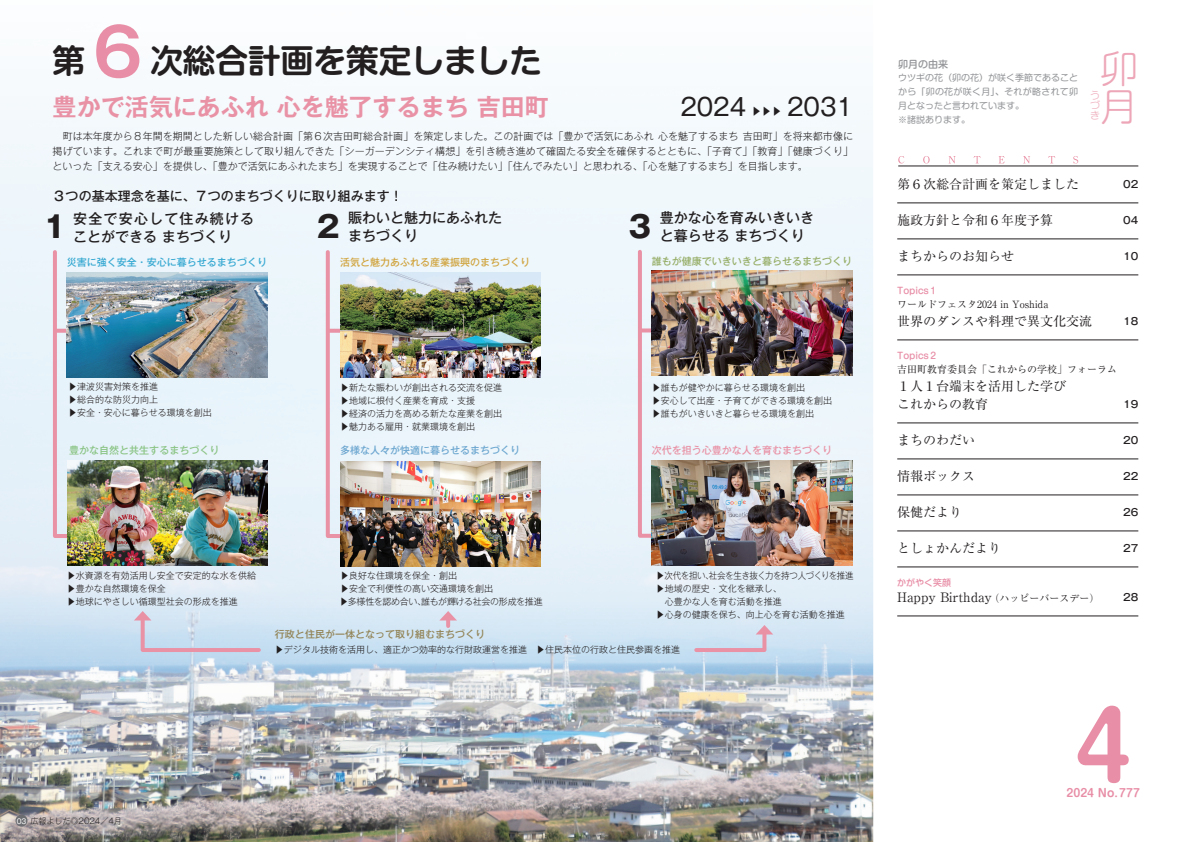
<style>
.page{position:relative;width:1191px;height:842px;background:#fff}
.page>*{position:absolute;margin:0;border:0;box-sizing:border-box;transform-origin:0 0}
.基本-本文_フリー{font:700 91px "Shin M Go Pr 6 De";color:#e88ea7}
.基本-本文{font:700 65px "Gothic MB101 Pro De";color:#e88ea7}
.和風月名{font:300 38px "Shin M Go Pro";color:#eda6b7}
.基本-本文-2{font:700 32.6px "Shin M Go Pr 6 De";color:#231f20}
.t1{font:700 30px "Gothic MB101 Pro";color:#231f20}
.基本-本文-3{font:700 24px "Gothic MB101 Pro De";color:#e992a6}
.t2{font:24px "Gothic MB101 Pro";color:#231f20}
.t3{font:500 14px "Gothic MB101 Pro";color:#231f20}
.t4{font:500 14px "Gothic MB101 Pro";letter-spacing:.085em;color:#231f20}
.目次{font:13px "Ryumin Pr 6";color:#231f20}
.t5{font:500 13px "Gothic MB101 Pro";color:#231f20}
.基本-本文_フリー-2{font:700 11px "Shin M Go Pr 6 De";color:#e88ea7}
.t6{font:300 10px/15px "Gothic MB101 Pr 6";color:#231f20;text-align:justify}
.目次-1行目小文字{font:10px "Ryumin Pr 6";color:#231f20}
.t7{font:500 10px "Gothic MB101 Pro";color:#928457}
.t8{font:500 10px "Gothic MB101 Pro";color:#37a9d2}
.t9{font:500 10px "Gothic MB101 Pro";color:#97ae68}
.目次-2{font:500 10px "Gothic MB101 Pr 6";color:#231f20}
.t10{font:500 10px "Gothic MB101 Pro";color:#d1a541}
.t11{font:500 10px "Gothic MB101 Pro";color:#6da7d0}
.t12{font:500 10px "Gothic MB101 Pro";color:#e992a6}
.t13{font:500 10px "Gothic MB101 Pro";color:#8bc485}
.目次-3{font:10px "Ryumin Pr 6";color:#231f20}
.由来{font:500 10px "Shin M Go Pro";color:#939598}
.和風月名-2{font:300 10px/10px "Shin M Go Pr 6";color:#eda6b7;text-align:justify}
.t14{font:10px "Gothic MB101 Pro";color:#231f20}
.t15{font:300 9px "Gothic MB101 Pro";color:#231f20}
.由来-2{font:9px/14px "Shin M Go Pro";color:#939598;text-align:justify}
.t16{font:300 9px "Gothic MB101 Pro";letter-spacing:-.04em;color:#231f20}
.目次-色文字{font:500 9px "Shin M Go Pro";color:#e88ea7}
.t17{font:300 9px "Gothic MB101 Pro";color:#231f20;scale:.94 1}
.t18{font:300 8px "Gothic MB101 Pr 6";color:#231f20}
.t19{font:7px "Gothic MB101 Pr 6";color:#fff}
.s1{font-family:"Shin M Go Pr 6 De";font-size:32.6px;color:#231f20}
</style>
<div class="page">
<img style="left:0;top:103px;width:873px;height:739px">
<svg style="left:898px;top:156px;width:6px;height:7px"></svg>
<svg style="left:923px;top:156px;width:6px;height:7px"></svg>
<svg style="left:948px;top:156px;width:7px;height:7px"></svg>
<svg style="left:973px;top:156px;width:7px;height:7px"></svg>
<svg style="left:998px;top:156px;width:6px;height:7px"></svg>
<svg style="left:1023px;top:156px;width:7px;height:7px"></svg>
<svg style="left:1048px;top:156px;width:7px;height:7px"></svg>
<svg style="left:1073px;top:156px;width:5px;height:7px"></svg>
<hr style="left:898px;top:166px;width:240px;height:1px;background:#231f20">
<svg style="left:51px;top:248px;width:21px;height:292px;background:#e4d9e2"></svg>
<svg style="left:134px;top:611px;width:129px;height:43px;background:#cfd7e8"></svg>
<svg style="left:692px;top:625px;width:81px;height:29px;background:#d3d4e5"></svg>
<svg style="left:439px;top:611px;width:18px;height:15px"></svg>
<svg style="left:324px;top:248px;width:21px;height:292px;background:#e9dce6"></svg>
<svg style="left:636px;top:248px;width:21px;height:292px;background:#e6d9e1"></svg>
<img style="left:67px;top:272px;width:200px;height:105px">
<img style="left:68px;top:461px;width:199px;height:105px">
<img style="left:340px;top:461px;width:200px;height:105px">
<img style="left:340px;top:273px;width:200px;height:105px">
<img style="left:652px;top:461px;width:200px;height:105px">
<img style="left:652px;top:271px;width:200px;height:105px">
<hr style="left:897px;top:203px;width:241px;height:1px;background:#231f20">
<hr style="left:897px;top:239px;width:241px;height:1px;background:#231f20">
<hr style="left:897px;top:275px;width:241px;height:1px;background:#231f20">
<hr style="left:897px;top:340px;width:241px;height:1px;background:#231f20">
<hr style="left:897px;top:423px;width:241px;height:1px;background:#231f20">
<hr style="left:897px;top:459px;width:241px;height:1px;background:#231f20">
<hr style="left:897px;top:495px;width:241px;height:1px;background:#231f20">
<hr style="left:897px;top:531px;width:241px;height:1px;background:#231f20">
<hr style="left:897px;top:567px;width:241px;height:1px;background:#231f20">
<hr style="left:897px;top:616px;width:241px;height:1px;background:#231f20">
<div style="left:16px;top:815px;width:12px;height:12px;background:#6c6d70;border-radius:50%"></div>
<p class="基本-本文" style="left:53px;top:-2px;width:99px">６<span class="s1">第</span></p>
<p class="基本-本文-2" style="left:150px;top:33px;width:393px">次総合計画を策定しました</p>
<p class="基本-本文-3" style="left:53px;top:87px;width:497px">豊かで活気にあふれ心を魅了するまち吉田町</p>
<p class="t2" style="left:680px;top:87px;width:67px">2024</p>
<p class="t14" style="left:751px;top:103px;width:31px">▶▶▶</p>
<p class="t2" style="left:787px;top:87px;width:67px">2031</p>
<p class="t6" style="left:53px;top:128px;width:802px">　町は本年度から８年間を期間とした新しい総合計画「第６次吉田町総合計画」を策定しました。この計画では「豊かで活気にあふれ心を魅了するまち吉田町」を将来都市像に掲げています。これまで町が最重要施策として取り組んできた「シーガーデンシティ構想」を引き続き進めて確固たる安全を確保するとともに、「子育て」「教育」「健康づくり「といった「支える安心」を提供し、「豊かで活気にあふれたまち」を実現することで「住み続けたい」「住んでみたい」と思われる、「心を魅了するまち」を目指します。</p>
<p class="t5" style="left:53px;top:185px;width:352px">３つの基本理念を基に、７つのまちづくりに取り組みます!</p>
<p class="t1" style="left:40px;top:202px;width:32px">１</p>
<p class="t4" style="left:73px;top:207px;width:182px">安全で安心して住み続ける</p>
<p class="t3" style="left:73px;top:225px;width:160px">ことができるまちづくり</p>
<p class="t1" style="left:313px;top:202px;width:31px">２</p>
<p class="t3" style="left:348px;top:206px;width:155px">賑わいと魅力にあふれた</p>
<p class="t3" style="left:348px;top:224px;width:71px">まちづくり</p>
<p class="t1" style="left:625px;top:202px;width:31px">３</p>
<p class="t3" style="left:660px;top:206px;width:155px">豊かな心を育みいきいき</p>
<p class="t3" style="left:660px;top:224px;width:146px">と暮らせるまちづくり</p>
<p class="t8" style="left:67px;top:254px;width:201px">災害に強く安全・安心に暮らせるまちづくり</p>
<p class="t10" style="left:340px;top:254px;width:191px">活気と魅力あふれる産業振興のまちづくり</p>
<p class="t9" style="left:652px;top:253px;width:201px">誰もが健康でいきいきと暮らせるまちづくり</p>
<p class="t15" style="left:68px;top:379px;width:91px">▶津波災害対策を推進</p>
<p class="t15" style="left:68px;top:392px;width:91px">▶総合的な防災力向上</p>
<p class="t15" style="left:68px;top:405px;width:145px">▶安全・安心に暮らせる環境を創出</p>
<p class="t13" style="left:69px;top:442px;width:152px">豊かな自然と共生するまちづくり</p>
<p class="t15" style="left:340px;top:380px;width:163px">▶新たな賑わいが創出される交流を促進</p>
<p class="t15" style="left:340px;top:393px;width:136px">▶地域に根付く産業を育成・支援</p>
<p class="t15" style="left:340px;top:406px;width:163px">▶経済の活力を高める新たな産業を創出</p>
<p class="t15" style="left:340px;top:419px;width:136px">▶魅力ある雇用・就業環境を創出</p>
<p class="t11" style="left:340px;top:442px;width:182px">多様な人々が快適に暮らせるまちづくり</p>
<p class="t15" style="left:652px;top:380px;width:154px">▶誰もが健やかに暮らせる環境を創出</p>
<p class="t15" style="left:652px;top:393px;width:181px">▶安心して出産・子育てができる環境を創出</p>
<p class="t15" style="left:652px;top:406px;width:163px">▶誰もがいきいきと暮らせる環境を創出</p>
<p class="t12" style="left:652px;top:442px;width:181px">次代を担う心豊かな人を育むまちづくり</p>
<p class="t15" style="left:67px;top:568px;width:190px">▶水資源を有効活用し安全で安定的な水を供給</p>
<p class="t15" style="left:67px;top:581px;width:100px">▶豊かな自然環境を保全</p>
<p class="t15" style="left:67px;top:594px;width:172px">▶地球にやさしい循環型社会の形成を推進</p>
<p class="t15" style="left:340px;top:568px;width:118px">▶良好な住環境を保全・創出</p>
<p class="t15" style="left:340px;top:581px;width:154px">▶安全で利便性の高い交通環境を創出</p>
<p class="t16" style="left:339px;top:594px;width:205px">▶多様性を認め合い誰もが輝ける社会の形成を推進</p>
<p class="t15" style="left:417px;top:594px;width:10px">、</p>
<p class="t16" style="left:655px;top:568px;width:199px">▶次代を担い社会を生き抜く力を持つ人づくりを推進</p>
<p class="t17" style="left:705px;top:568px;width:11px">、</p>
<p class="t15" style="left:655px;top:581px;width:127px">▶地域の歴史・文化を継承し、</p>
<p class="t15" style="left:655px;top:594px;width:127px">　心豊かな人を育む活動を推進</p>
<p class="t15" style="left:655px;top:607px;width:190px">▶心身の健康を保ち、向上心を育む活動を推進</p>
<p class="t18" style="left:30px;top:814px;width:93px">広報よしだ◎2024／４月</p>
<p class="t19" style="left:17px;top:815px;width:11px">03</p>
<p class="t7" style="left:275px;top:626px;width:211px">行政と住民が一体となって取り組むまちづくり</p>
<p class="t15" style="left:275px;top:642px;width:406px">▶デジタル技術を活用し、適正かつ効率的な行財政運営を推進　▶住民本位の行政と住民参画を推進</p>
<p class="由来" style="left:898px;top:56px;width:51px">卯月の由来</p>
<p class="由来-2" style="left:898px;top:70px;width:181px">ウツギの花（卯の花）が咲く季節であることから「卯の花が咲く月」、それが略されて卯月となったと言われています。</p>
<p class="由来-2" style="left:898px;top:112px;width:73px">※諸説あります。</p>
<p class="和風月名" style="left:1100px;top:38px;width:37px">卯</p>
<p class="和風月名" style="left:1100px;top:76px;width:33px">月</p>
<p class="和風月名-2" style="left:1090px;top:90px;width:11px">うづき</p>
<p class="目次" style="left:897px;top:174px;width:183px">第６次総合計画を策定しました</p>
<p class="目次-2" style="left:1123px;top:176px;width:17px">02</p>
<p class="目次" style="left:897px;top:210px;width:157px">施政方針と令和６年度予算</p>
<p class="目次-2" style="left:1123px;top:212px;width:17px">04</p>
<p class="目次" style="left:897px;top:246px;width:118px">まちからのお知らせ</p>
<p class="目次-色文字" style="left:897px;top:283px;width:42px">Topics１</p>
<p class="目次-1行目小文字" style="left:897px;top:296px;width:153px">ワールドフェスタ2024 in Yoshida</p>
<p class="目次-2" style="left:1123px;top:248px;width:17px">10</p>
<p class="目次" style="left:897px;top:311px;width:196px">世界のダンスや料理で異文化交流</p>
<p class="目次-色文字" style="left:897px;top:348px;width:42px">Topics２</p>
<p class="目次-1行目小文字" style="left:897px;top:361px;width:221px">吉田町教育委員会「これからの学校」フォーラム</p>
<p class="目次" style="left:897px;top:376px;width:170px">１人１台端末を活用した学び</p>
<p class="目次" style="left:897px;top:394px;width:92px">これからの教育</p>
<p class="目次-2" style="left:1123px;top:313px;width:17px">18</p>
<p class="目次-2" style="left:1123px;top:396px;width:17px">19</p>
<p class="目次" style="left:897px;top:430px;width:79px">まちのわだい</p>
<p class="目次-2" style="left:1123px;top:432px;width:17px">20</p>
<p class="目次" style="left:897px;top:466px;width:79px">情報ボックス</p>
<p class="目次-2" style="left:1123px;top:468px;width:17px">22</p>
<p class="目次" style="left:897px;top:502px;width:66px">保健だより</p>
<p class="目次-2" style="left:1123px;top:504px;width:17px">26</p>
<p class="目次" style="left:897px;top:538px;width:105px">としょかんだより</p>
<p class="目次-色文字" style="left:897px;top:575px;width:55px">かがやく笑顔</p>
<p class="目次-2" style="left:1123px;top:540px;width:17px">27</p>
<p class="目次" style="left:897px;top:587px;width:96px">Happy Birthday</p>
<p class="目次-3" style="left:989px;top:591px;width:112px">（ハッピーバースデー(</p>
<p class="目次-2" style="left:1123px;top:589px;width:17px">28</p>
<p class="基本-本文_フリー" style="left:1074px;top:671px;width:59px">4</p>
<p class="基本-本文_フリー-2" style="left:1066px;top:784px;width:75px">2024 No.777</p>
</div>
